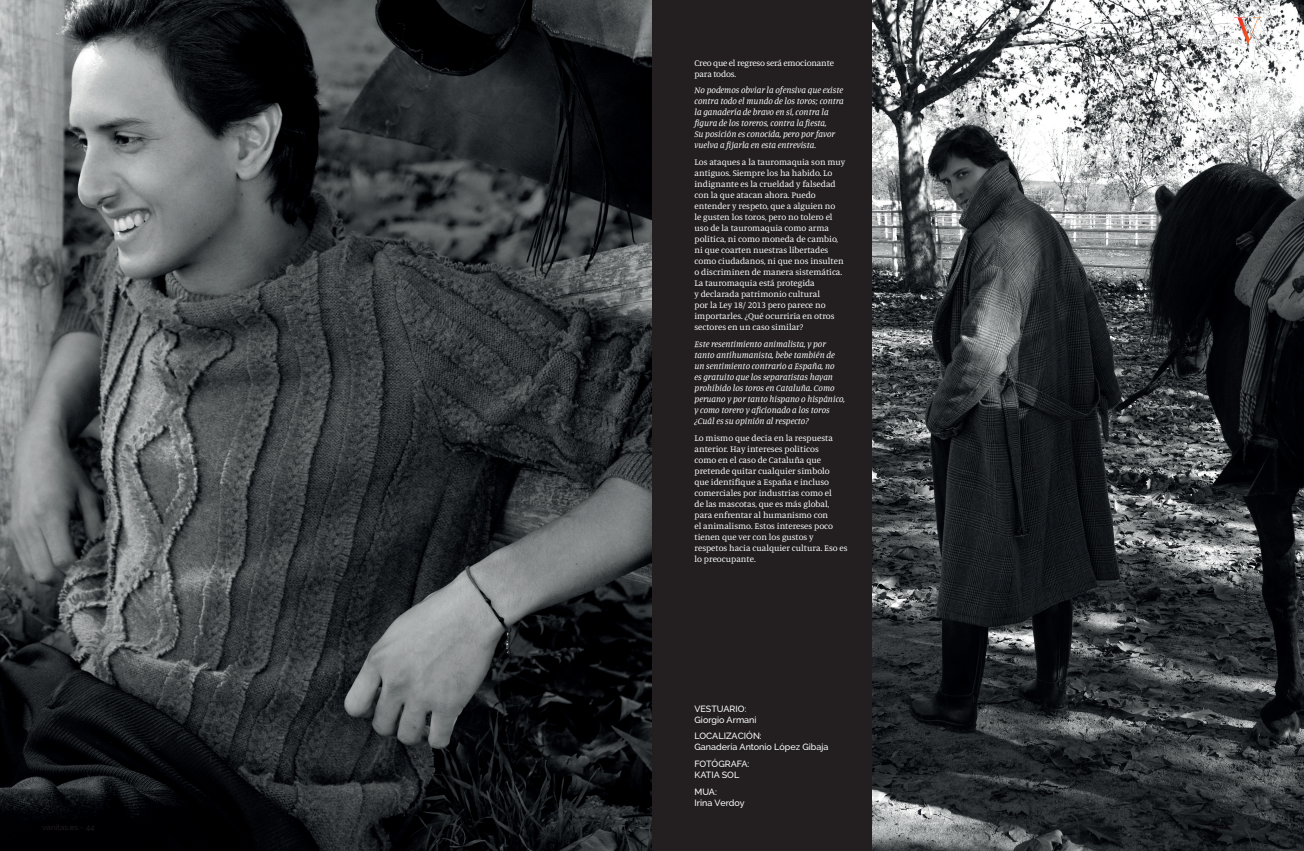
<style>
.page{position:relative;width:1304px;height:851px;background:#fff}
.page>*{position:absolute;margin:0;border:0;box-sizing:border-box;transform-origin:0 0}
.t1{font:9px/11px "Manuale";color:#fff}
.t2{font:italic 9px/11px "Manuale";color:#fff}
.t3{font:500 9px/11px "Raleway";color:#fff}
.t4{font:9px/11px "Manuale";letter-spacing:-.02em;color:#fff}
.t5{font:7px "Raleway";color:#939598}
</style>
<div class="page">
<div style="left:652px;top:0;width:239px;height:850px;background:#231f20"></div>
<img style="left:0;top:0;width:652px;height:850px">
<img style="left:872px;top:0;width:432px;height:850px">
<svg style="left:1234px;top:17px;width:27px;height:27px"></svg>
<p class="t4" style="left:694px;top:57px;width:141px">Creo que el regreso será emocionante para todos.</p>
<p class="t2" style="left:694px;top:84px;width:151px">No podemos obviar la ofensiva que existe contra todo el mundo de los toros; contra la ganadería de bravo en sí, contra la figura de los toreros, contra la fiesta,<br>Su posición es conocida, pero por favor vuelva a fijarla en esta entrevista.</p>
<p class="t1" style="left:694px;top:156px;width:152px">Los ataques a la tauromaquia son muy antiguos. Siempre los ha habido. Lo indignante es la crueldad y falsedad con la que atacan ahora. Puedo entender y respeto, que a alguien no<br>le gusten los toros, pero no tolero el uso de la tauromaquia como arma política, ni como moneda de cambio, ni que coarten nuestras libertades como ciudadanos, ni que nos insulten o discriminen de manera sistemática.<br>La tauromaquia está protegida<br>y declarada patrimonio cultural<br>por la Ley 18/ 2013 pero parece no importarles. ¿Qué ocurriría en otros sectores en un caso similar?</p>
<p class="t2" style="left:694px;top:338px;width:152px">Este resentimiento animalista, y por tanto antihumanista, bebe también de un sentimiento contrario a España, no<br>es gratuito que los separatistas hayan prohibido los toros en Cataluña. Como peruano y por tanto hispano o hispánico, y como torero y aficionado a los toros ¿Cuál es su opinión al respecto?</p>
<p class="t1" style="left:694px;top:431px;width:155px">Lo mismo que decía en la respuesta anterior. Hay intereses políticos<br>como en el caso de Cataluña que pretende quitar cualquier símbolo<br>que identifique a España e incluso comerciales por industrias como el<br>de las mascotas, que es más global, para enfrentar al humanismo con<br>el animalismo. Estos intereses poco tienen que ver con los gustos y respetos hacia cualquier cultura. Eso es lo preocupante.</p>
<p class="t3" style="left:694px;top:703px;width:64px">VESTUARIO:<br>Giorgio Armani</p>
<p class="t3" style="left:694px;top:730px;width:136px">LOCALIZACIÓN:<br>Ganadería Antonio López Gibaja</p>
<p class="t3" style="left:694px;top:758px;width:56px">FOTÓGRAFA:<br>KATIA SOL</p>
<p class="t3" style="left:694px;top:786px;width:52px">MUA:<br>Irina Verdoy</p>
<p class="t5" style="left:1157px;top:37px;width:87px">ESPECIAL MADE IN SPAIN</p>
</div>
